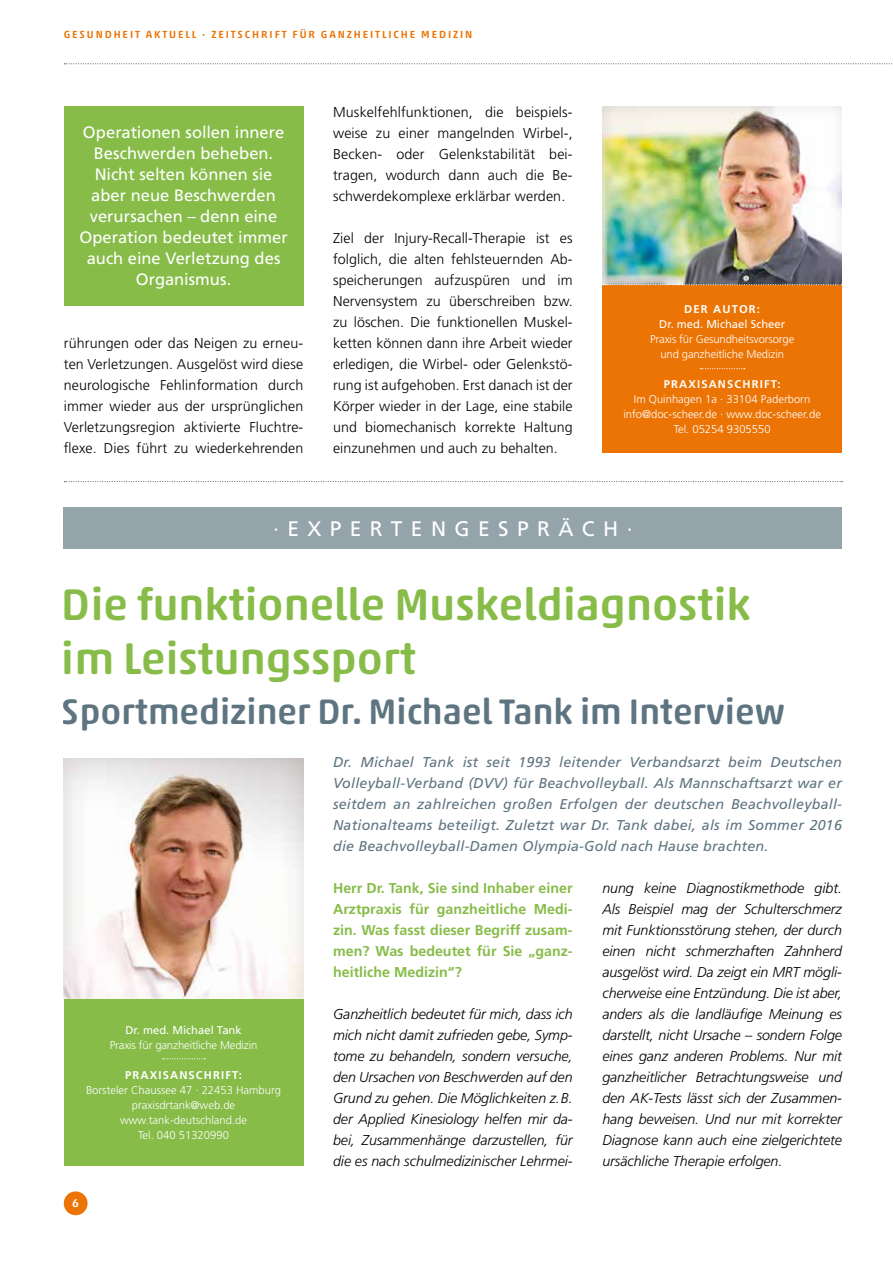
<style>
.page{position:relative;width:893px;height:1263px;background:#fff}
.page>*{position:absolute;margin:0;border:0;box-sizing:border-box;transform-origin:0 0}
.t1{font:500 45px/54px "Akko Rounded Std";color:#87bc49}
.t2{font:500 36px "Akko Rounded Std";color:#5e7581}
.t3{font:21px "Frutiger";letter-spacing:.4em;color:#fff}
.t4{font:16.5px/21px "Frutiger";color:#fff;text-align:center}
.t5{font:italic 300 14.25px/21px "Frutiger";letter-spacing:-.005em;color:#000;text-align:justify}
.t6{font:300 14.25px/21px "Frutiger";letter-spacing:.01em;color:#000;text-align:justify}
.t7{font:italic 14.25px/21px "Frutiger";letter-spacing:.015em;color:#5e7581;text-align:justify}
.t8{font:700 14.25px/21px "Frutiger";color:#87bc49;text-align:justify}
.t9{font:500 11.7px "Akko Rounded Std";color:#fff}
.t10{font:300 11.25px/15px "Frutiger";color:#fff;text-align:center}
.t11{font:700 11.25px "Frutiger";letter-spacing:.1em;color:#fff}
.t12{font:11.25px "Frutiger";color:#fff}
.t13{font:500 10.5px "Akko Rounded Std";letter-spacing:.17em;color:#ec7405;scale:1.05 1}
</style>
<div class="page">
<svg style="left:64px;top:63px;width:829px;height:1px"></svg>
<div style="left:64px;top:1191px;width:24px;height:24px;background:#ec7405;border-radius:50%"></div>
<div style="left:64px;top:998px;width:239px;height:168px;background:#87bc49"></div>
<svg style="left:163px;top:1058px;width:42px;height:1px"></svg>
<img style="left:64px;top:758px;width:239px;height:239px">
<svg style="left:64px;top:997px;width:240px;height:1px"></svg>
<div style="left:64px;top:507px;width:778px;height:42px;background:#95a3ab"></div>
<div style="left:602px;top:285px;width:240px;height:168px;background:#ec7405"></div>
<div style="left:601px;top:105px;width:242px;height:182px;background:#000;opacity:.1"></div>
<svg style="left:64px;top:481px;width:778px;height:1px"></svg>
<svg style="left:603px;top:284px;width:239px;height:1px"></svg>
<svg style="left:701px;top:368px;width:44px;height:1px"></svg>
<div style="left:64px;top:107px;width:239px;height:199px;background:#87bc49"></div>
<p class="t13" style="left:64px;top:28px;width:391px">GESUNDHEIT AKTUELL · ZEITSCHRIFT FÜR GANZHEITLICHE MEDIZIN</p>
<p class="t4" style="left:79px;top:122px;width:210px">Operationen sollen innere<br>Beschwerden beheben.<br>Nicht selten können sie aber neue Beschwerden verursachen – denn eine<br>Operation bedeutet immer auch eine Verletzung des<br>Organismus.</p>
<p class="t6" style="left:64px;top:332px;width:241px">rührungen oder das Neigen zu erneu&shy;ten Verletzungen. Ausgelöst wird diese neurologische Fehlinformation durch immer wieder aus der ursprünglichen Verletzungsregion aktivierte Fluchtre&shy;flexe. Dies führt zu wiederkehrenden</p>
<p class="t6" style="left:333px;top:102px;width:241px">Muskelfehlfunktionen, die beispiels&shy;weise zu einer mangelnden Wirbel-, Becken- oder Gelenkstabilität bei&shy;tragen, wodurch dann auch die Be&shy;schwerdekomplexe erklärbar werden.</p>
<p class="t6" style="left:333px;top:228px;width:241px">Ziel der Injury-Recall-Therapie ist es folglich, die alten fehlsteuernden Ab&shy;speicherungen aufzuspüren und im Nervensystem zu überschreiben bzw. zu löschen. Die funktionellen Muskel&shy;ketten können dann ihre Arbeit wieder erledigen, die Wirbel- oder Gelenkstö&shy;rung ist aufgehoben. Erst danach ist der Körper wieder in der Lage, eine stabile und biomechanisch korrekte Haltung einzunehmen und auch zu behalten.</p>
<p class="t11" style="left:684px;top:302px;width:78px">DER AUTOR:</p>
<p class="t12" style="left:659px;top:317px;width:127px">Dr. med. Michael Scheer</p>
<p class="t10" style="left:650px;top:332px;width:146px">Praxis für Gesundheitsvorsorge und ganzheitliche Medizin</p>
<p class="t11" style="left:664px;top:377px;width:119px">PRAXISANSCHRIFT:</p>
<p class="t10" style="left:623px;top:392px;width:199px">Im Quinhagen 1a · 33104 Paderborn info@doc-scheer.de · www.doc-scheer.de<br>Tel. 05254 9305550</p>
<h3 class="t3" style="left:273px;top:517px;width:361px">·EXPERTENGESPRÄCH·</h3>
<h1 class="t1" style="left:62px;top:577px;width:690px">Die funktionelle Muskeldiagnostik im Leistungssport</h1>
<h2 class="t2" style="left:62px;top:689px;width:725px">Sportmediziner Dr. Michael Tank im Interview</h2>
<p class="t12" style="left:125px;top:1023px;width:118px">Dr. med. Michael Tank</p>
<p class="t10" style="left:110px;top:1037px;width:149px">Praxis für ganzheitliche Medizin</p>
<p class="t11" style="left:125px;top:1068px;width:119px">PRAXISANSCHRIFT:</p>
<p class="t10" style="left:86px;top:1082px;width:197px">Borsteler Chaussee 47 · 22453 Hamburg praxisdrtank@web.de www.tank-deutschland.de<br>Tel. 040 51320990</p>
<p class="t9" style="left:72px;top:1196px;width:8px">6</p>
<p class="t7" style="left:333px;top:752px;width:510px">Dr. Michael Tank ist seit 1993 leitender Verbandsarzt beim Deutschen Volleyball-Verband (DVV) für Beachvolleyball. Als Mannschaftsarzt war er seitdem an zahlreichen großen Erfolgen der deutschen Beachvolleyball-Nationalteams beteiligt. Zuletzt war Dr. Tank dabei, als im Sommer 2016 die Beachvolleyball-Damen Olympia-Gold nach Hause brachten.</p>
<p class="t8" style="left:333px;top:878px;width:241px">Herr Dr. Tank, Sie sind Inhaber einer Arztpraxis für ganzheitliche Medi&shy;zin. Was fasst dieser Begriff zusam&shy;men? Was bedeutet für Sie „ganz&shy;heitliche Medizin“?</p>
<p class="t5" style="left:333px;top:1004px;width:241px">Ganzheitlich bedeutet für mich, dass ich mich nicht damit zufrieden gebe, Symp&shy;tome zu behandeln, sondern versuche, den Ursachen von Beschwerden auf den Grund zu gehen. Die Möglichkeiten z.B. der Applied Kinesiology helfen mir da&shy;bei, Zusammenhänge darzustellen, für die es nach schulmedizinischer Lehrmei-</p>
<p class="t5" style="left:602px;top:878px;width:241px">nung keine Diagnostikmethode gibt.<br>Als Beispiel mag der Schulterschmerz mit Funktionsstörung stehen, der durch einen nicht schmerzhaften Zahnherd ausgelöst wird. Da zeigt ein MRT mögli&shy;cherweise eine Entzündung. Die ist aber, anders als die landläufige Meinung es darstellt, nicht Ursache – sondern Folge eines ganz anderen Problems. Nur mit ganzheitlicher Betrachtungsweise und den AK-Tests lässt sich der Zusammen&shy;hang beweisen. Und nur mit korrekter Diagnose kann auch eine zielgerichtete ursächliche Therapie erfolgen.</p>
</div>
